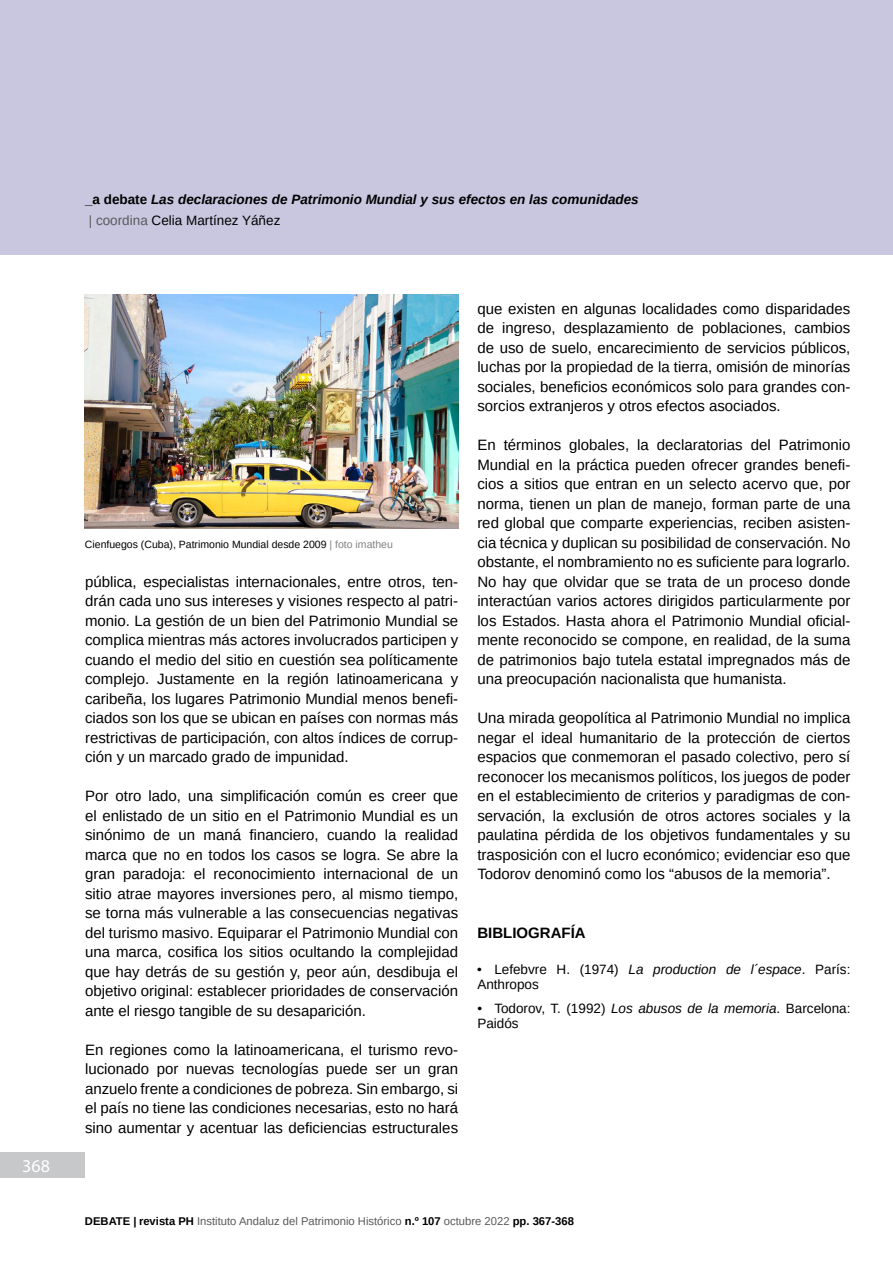
<style>
.page{position:relative;width:893px;height:1263px;background:#fff}
.page>*{position:absolute;margin:0;border:0;box-sizing:border-box;transform-origin:0 0}
.t1{font:18px "Myriad Pro";color:#fff}
.t2{font:15px/19.5px "Arimo";color:#000;text-align:justify}
.t3{font:700 15px "Arimo";color:#000}
.t4{font:13.5px/15px "Arimo";color:#000}
.t5{font:italic 700 13.5px/21px "Arimo";color:#000}
.t6{font:11.25px "Arimo";color:#58595b}
.t7{font:10.5px "Arimo";color:#000}
.s1{font-style:normal}
.s2{font-weight:400;font-style:normal;color:#58595b}
.s3{font-weight:400;font-style:normal}
.s4{color:#808285}
.s5{font-style:italic}
.s6{font-weight:700;color:#000}
</style>
<div class="page">
<div style="left:0;top:0;width:893px;height:255px;background:#c8c7df"></div>
<div style="left:0;top:1152px;width:85px;height:26px;background:#c7c8ca"></div>
<img style="left:85px;top:294px;width:373px;height:234px">
<p class="t1" style="left:22px;top:1155px;width:29px">368</p>
<p class="t5" style="left:85px;top:189px;width:555px"><span class="s1">_a debate</span> Las declaraciones de Patrimonio Mundial y sus efectos en las comunidades <span class="s2">| coordina</span> <span class="s3">Celia Martínez Yáñez</span></p>
<p class="t7" style="left:85px;top:537px;width:309px">Cienfuegos (Cuba), Patrimonio Mundial desde 2009 <span class="s4">| foto imatheu</span></p>
<p class="t2" style="left:85px;top:572px;width:375px">pública, especialistas internacionales, entre otros, ten&shy;drán cada uno sus intereses y visiones respecto al patri&shy;monio. La gestión de un bien del Patrimonio Mundial se complica mientras más actores involucrados participen y cuando el medio del sitio en cuestión sea políticamente complejo. Justamente en la región latinoamericana y caribeña, los lugares Patrimonio Mundial menos benefi&shy;ciados son los que se ubican en países con normas más restrictivas de participación, con altos índices de corrup&shy;ción y un marcado grado de impunidad.</p>
<p class="t2" style="left:85px;top:786px;width:375px">Por otro lado, una simplificación común es creer que el enlistado de un sitio en el Patrimonio Mundial es un sinónimo de un maná financiero, cuando la realidad marca que no en todos los casos se logra. Se abre la gran paradoja: el reconocimiento internacional de un sitio atrae mayores inversiones pero, al mismo tiempo, se torna más vulnerable a las consecuencias negativas del turismo masivo. Equiparar el Patrimonio Mundial con una marca, cosifica los sitios ocultando la complejidad que hay detrás de su gestión y, peor aún, desdibuja el objetivo original: establecer prioridades de conservación ante el riesgo tangible de su desaparición.</p>
<p class="t2" style="left:85px;top:1040px;width:375px">En regiones como la latinoamericana, el turismo revo&shy;lucionado por nuevas tecnologías puede ser un gran anzuelo frente a condiciones de pobreza. Sin embargo, si el país no tiene las condiciones necesarias, esto no hará sino aumentar y acentuar las deficiencias estructurales</p>
<p class="t2" style="left:477px;top:299px;width:375px">que existen en algunas localidades como disparidades de ingreso, desplazamiento de poblaciones, cambios de uso de suelo, encarecimiento de servicios públicos, luchas por la propiedad de la tierra, omisión de minorías sociales, beneficios económicos solo para grandes con&shy;sorcios extranjeros y otros efectos asociados.</p>
<p class="t2" style="left:477px;top:435px;width:375px">En términos globales, la declaratorias del Patrimonio Mundial en la práctica pueden ofrecer grandes benefi&shy;cios a sitios que entran en un selecto acervo que, por norma, tienen un plan de manejo, forman parte de una red global que comparte experiencias, reciben asisten&shy;cia técnica y duplican su posibilidad de conservación. No obstante, el nombramiento no es suficiente para lograrlo.<br>No hay que olvidar que se trata de un proceso donde interactúan varios actores dirigidos particularmente por los Estados. Hasta ahora el Patrimonio Mundial oficial&shy;mente reconocido se compone, en realidad, de la suma de patrimonios bajo tutela estatal impregnados más de una preocupación nacionalista que humanista.</p>
<p class="t2" style="left:477px;top:708px;width:375px">Una mirada geopolítica al Patrimonio Mundial no implica negar el ideal humanitario de la protección de ciertos espacios que conmemoran el pasado colectivo, pero sí reconocer los mecanismos políticos, los juegos de poder en el establecimiento de criterios y paradigmas de con&shy;servación, la exclusión de otros actores sociales y la paulatina pérdida de los objetivos fundamentales y su trasposición con el lucro económico; evidenciar eso que Todorov denominó como los “abusos de la memoria”.</p>
<p class="t3" style="left:477px;top:922px;width:110px">BIBLIOGRAFÍA</p>
<p class="t4" style="left:477px;top:962px;width:375px">• Lefebvre H. (1974) <span class="s5">La production de l´espace</span>. París:<br>Anthropos</p>
<p class="t4" style="left:477px;top:1000px;width:375px">• Todorov, T. (1992) <span class="s5">Los abusos de la memoria</span>. Barcelona:<br>Paidós</p>
<p class="t6" style="left:85px;top:1214px;width:491px"><span class="s6">DEBATE | revista PH</span> Instituto Andaluz del Patrimonio Histórico <span class="s6">n.º 107</span> octubre 2022 <span class="s6">pp. 367-368</span></p>
</div>
